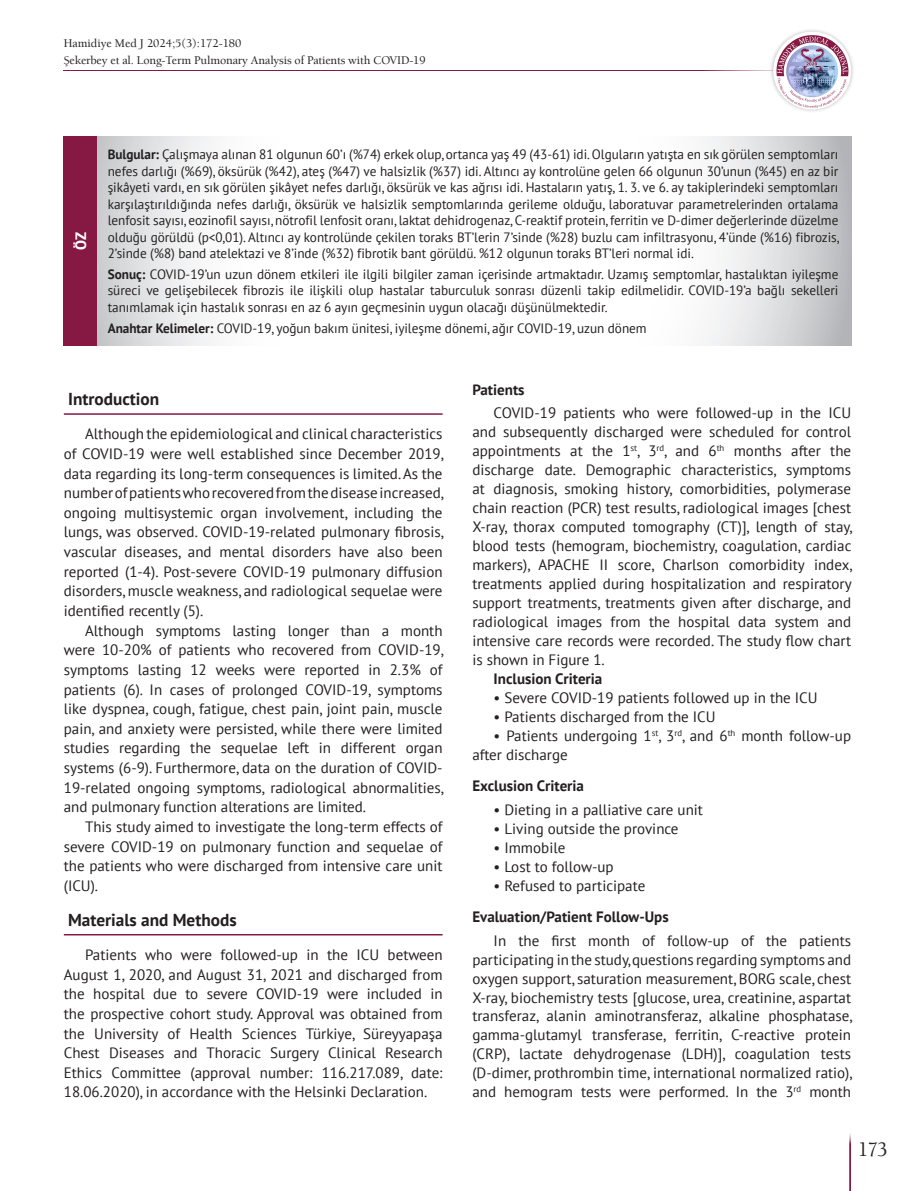
<style>
.page{position:relative;width:915px;height:1191px;background:#fff}
.page>*{position:absolute;margin:0;border:0;box-sizing:border-box;transform-origin:0 0}
.t1{font:21px "Berkeley Regular Tr";color:#231f20;scale:.92 1}
.ARA_BASLIK{font:700 17.25px "PT Sans";color:#231f20}
.YAZI{font:15px/19.6px "PT Sans";color:#231f20;text-align:justify}
.BOLD{font:700 15px "PT Sans";color:#231f20}
.YAZI-2{font:700 15px "PT Sans";color:#231f20}
.ABSTRACT{font:700 condensed 15px "PT Sans";color:#fff;scale:1.2 1}
.OZET{font:13.5px/16.5px "PT Sans";letter-spacing:-.005em;color:#231f20;text-align:justify}
.t2{font:12px "Berkeley Regular Tr";letter-spacing:-.01em;color:#231f20}
.s1{font-weight:700}
</style>
<div class="page">
<hr style="left:64px;top:70px;width:765px;height:1px;background:#861943">
<hr style="left:849px;top:1131px;width:1px;height:60px;background:#861943">
<div style="left:769px;top:28px;width:86px;height:86px;background:#231f20;opacity:.3"></div>
<svg style="left:773px;top:32px;width:77px;height:78px"></svg>
<svg style="left:775px;top:35px;width:73px;height:73px"></svg>
<hr style="left:64px;top:413px;width:378px;height:2px;background:#861943">
<hr style="left:64px;top:934px;width:378px;height:1px;background:#861943">
<svg style="left:97px;top:136px;width:753px;height:209px"></svg>
<div style="left:64px;top:136px;width:33px;height:209px;background:#861943"></div>
<p class="t2" style="left:64px;top:36px;width:179px">Hamidiye Med J 2024;5(3):172-180</p>
<p class="t2" style="left:64px;top:53px;width:363px">Şekerbey et al. Long-Term Pulmonary Analysis of Patients with COVID-19</p>
<p class="ABSTRACT" style="left:71px;top:250px;width:16px;rotate:-90deg">ÖZ</p>
<p class="OZET" style="left:108px;top:146px;width:733px"><span class="s1">Bulgular:</span> Çalışmaya alınan 81 olgunun 60’ı (%74) erkek olup, ortanca yaş 49 (43-61) idi. Olguların yatışta en sık görülen semptomları nefes darlığı (%69), öksürük (%42), ateş (%47) ve halsizlik (%37) idi. Altıncı ay kontrolüne gelen 66 olgunun 30’unun (%45) en az bir şikâyeti vardı, en sık görülen şikâyet nefes darlığı, öksürük ve kas ağrısı idi. Hastaların yatış, 1. 3. ve 6. ay takiplerindeki semptomları karşılaştırıldığında nefes darlığı, öksürük ve halsizlik semptomlarında gerileme olduğu, laboratuvar parametrelerinden ortalama lenfosit sayısı, eozinofil sayısı, nötrofil lenfosit oranı, laktat dehidrogenaz, C-reaktif protein, ferritin ve D-dimer değerlerinde düzelme olduğu görüldü (p&lt;0,01). Altıncı ay kontrolünde çekilen toraks BT’lerin 7’sinde (%28) buzlu cam infiltrasyonu, 4’ünde (%16) fibrozis, 2’sinde (%8) band atelektazi ve 8’inde (%32) fibrotik bant görüldü. %12 olgunun toraks BT’leri normal idi.</p>
<p class="OZET" style="left:108px;top:265px;width:731px"><span class="s1">Sonuç:</span> COVID-19’un uzun dönem etkileri ile ilgili bilgiler zaman içerisinde artmaktadır. Uzamış semptomlar, hastalıktan iyileşme süreci ve gelişebilecek fibrozis ile ilişkili olup hastalar taburculuk sonrası düzenli takip edilmelidir. COVID-19’a bağlı sekelleri tanımlamak için hastalık sonrası en az 6 ayın geçmesinin uygun olacağı düşünülmektedir.</p>
<p class="OZET" style="left:108px;top:319px;width:540px"><span class="s1">Anahtar Kelimeler:</span> COVID-19, yoğun bakım ünitesi, iyileşme dönemi, ağır COVID-19, uzun dönem</p>
<p class="ARA_BASLIK" style="left:68px;top:387px;width:93px">Introduction</p>
<p class="YAZI" style="left:64px;top:424px;width:381px;text-indent:21px">Although the epidemiological and clinical characteristics of COVID-19 were well established since December 2019, data regarding its long-term consequences is limited. As the number of patients who recovered from the disease increased, ongoing multisystemic organ involvement, including the lungs, was observed. COVID-19-related pulmonary fibrosis, vascular diseases, and mental disorders have also been reported (1-4). Post-severe COVID-19 pulmonary diffusion disorders, muscle weakness, and radiological sequelae were identified recently (5).</p>
<p class="YAZI" style="left:64px;top:620px;width:381px;text-indent:21px">Although symptoms lasting longer than a month were 10-20% of patients who recovered from COVID-19, symptoms lasting 12 weeks were reported in 2.3% of patients (6). In cases of prolonged COVID-19, symptoms like dyspnea, cough, fatigue, chest pain, joint pain, muscle pain, and anxiety were persisted, while there were limited studies regarding the sequelae left in different organ systems (6-9). Furthermore, data on the duration of COVID-19-related ongoing symptoms, radiological abnormalities, and pulmonary function alterations are limited.</p>
<p class="YAZI" style="left:64px;top:816px;width:380px;text-indent:21px">This study aimed to investigate the long-term effects of severe COVID-19 on pulmonary function and sequelae of the patients who were discharged from intensive care unit (ICU).</p>
<p class="ARA_BASLIK" style="left:68px;top:908px;width:170px">Materials and Methods</p>
<p class="YAZI" style="left:64px;top:944px;width:380px;text-indent:21px">Patients who were followed-up in the ICU between August 1, 2020, and August 31, 2021 and discharged from the hospital due to severe COVID-19 were included in the prospective cohort study. Approval was obtained from the University of Health Sciences Türkiye, Süreyyapaşa Chest Diseases and Thoracic Surgery Clinical Research Ethics Committee (approval number: 116.217.089, date:<br>18.06.2020), in accordance with the Helsinki Declaration.</p>
<p class="BOLD" style="left:472px;top:379px;width:54px">Patients</p>
<p class="YAZI" style="left:472px;top:403px;width:381px;line-height:18.9px;text-indent:21px">COVID-19 patients who were followed-up in the ICU and subsequently discharged were scheduled for control appointments at the 1<sup>st</sup>, 3<sup>rd</sup>, and 6<sup>th</sup> months after the discharge date. Demographic characteristics, symptoms at diagnosis, smoking history, comorbidities, polymerase chain reaction (PCR) test results, radiological images [chest X-ray, thorax computed tomography (CT)], length of stay, blood tests (hemogram, biochemistry, coagulation, cardiac markers), APACHE II score, Charlson comorbidity index, treatments applied during hospitalization and respiratory support treatments, treatments given after discharge, and radiological images from the hospital data system and intensive care records were recorded. The study flow chart is shown in Figure 1.</p>
<p class="YAZI-2" style="left:493px;top:668px;width:110px">Inclusion Criteria</p>
<p class="YAZI" style="left:493px;top:687px;width:325px">• Severe COVID-19 patients followed up in the ICU</p>
<p class="YAZI" style="left:493px;top:706px;width:223px">• Patients discharged from the ICU</p>
<p class="YAZI" style="left:472px;top:725px;width:380px;line-height:18.9px;text-indent:21px">• Patients undergoing 1<sup>st</sup>, 3<sup>rd</sup>, and 6<sup>th</sup> month follow-up after discharge</p>
<p class="BOLD" style="left:472px;top:776px;width:113px">Exclusion Criteria</p>
<p class="YAZI" style="left:493px;top:799px;width:211px">• Dieting in a palliative care unit</p>
<p class="YAZI" style="left:493px;top:818px;width:186px">• Living outside the province</p>
<p class="YAZI" style="left:493px;top:837px;width:73px">• Immobile</p>
<p class="YAZI" style="left:493px;top:856px;width:121px">• Lost to follow-up</p>
<p class="YAZI" style="left:493px;top:875px;width:153px">• Refused to participate</p>
<p class="BOLD" style="left:472px;top:907px;width:198px">Evaluation/Patient Follow-Ups</p>
<p class="YAZI" style="left:472px;top:930px;width:381px;line-height:18.9px;text-indent:21px">In the first month of follow-up of the patients participating in the study, questions regarding symptoms and oxygen support, saturation measurement, BORG scale, chest X-ray, biochemistry tests [glucose, urea, creatinine, aspartat transferaz, alanin aminotransferaz, alkaline phosphatase, gamma-glutamyl transferase, ferritin, C-reactive protein (CRP), lactate dehydrogenase (LDH)], coagulation tests (D-dimer, prothrombin time, international normalized ratio), and hemogram tests were performed. In the 3<sup>rd</sup> month</p>
<h1 class="t1" style="left:857px;top:1136px;width:33px">173</h1>
</div>
